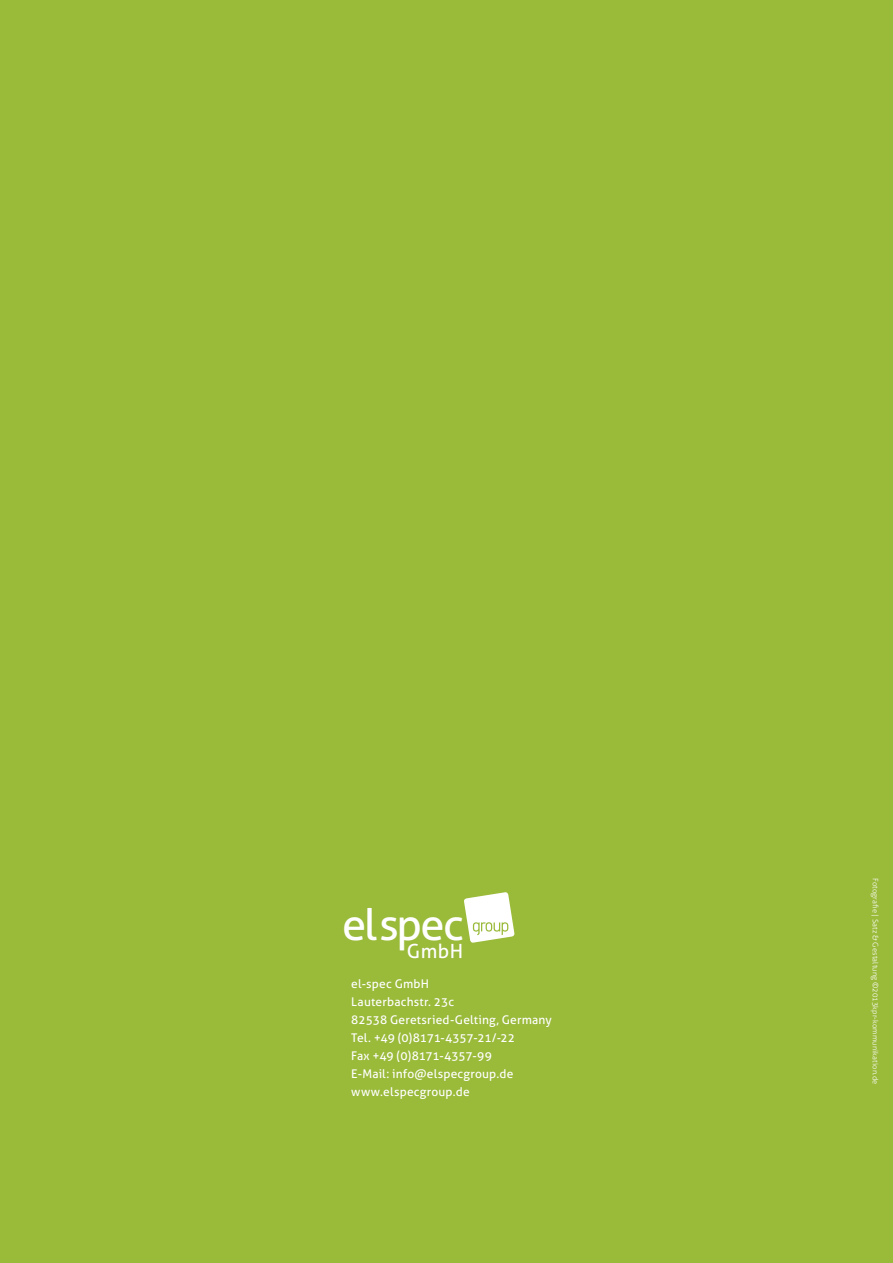
<style>
.page{position:relative;width:893px;height:1263px;background:#9aba3a}
.page>*{position:absolute;margin:0;border:0;box-sizing:border-box;transform-origin:0 0}
.t1{font:43.5px "Aller";letter-spacing:-.04em;color:#fff}
.t2{font:19.5px "Aller";color:#fff}
.t3{font:12px/18px "Aller";letter-spacing:.015em;color:#fff}
.t4{font:300 7.5px "Aller";letter-spacing:.02em;color:#fff}
</style>
<div class="page">
<svg style="left:464px;top:892px;width:51px;height:51px"></svg>
<h1 class="t1" style="left:342px;top:898px;width:123px">elspec</h1>
<h2 class="t2" style="left:407px;top:939px;width:58px">GmbH</h2>
<p class="t3" style="left:351px;top:975px;width:202px">el-spec GmbH<br>Lauterbachstr. 23c<br>82538 Geretsried-Gelting, Germany<br>Tel. +49 (0)8171-4357-21/-22<br>Fax +49 (0)8171-4357-99<br>E-Mail: info@elspecgroup.de www.elspecgroup.de</p>
<p class="t4" style="left:880px;top:878px;width:208px;rotate:90deg">Fotografie | Satz &amp; Gestaltung ©2013kpr-kommunikation.de</p>
</div>
